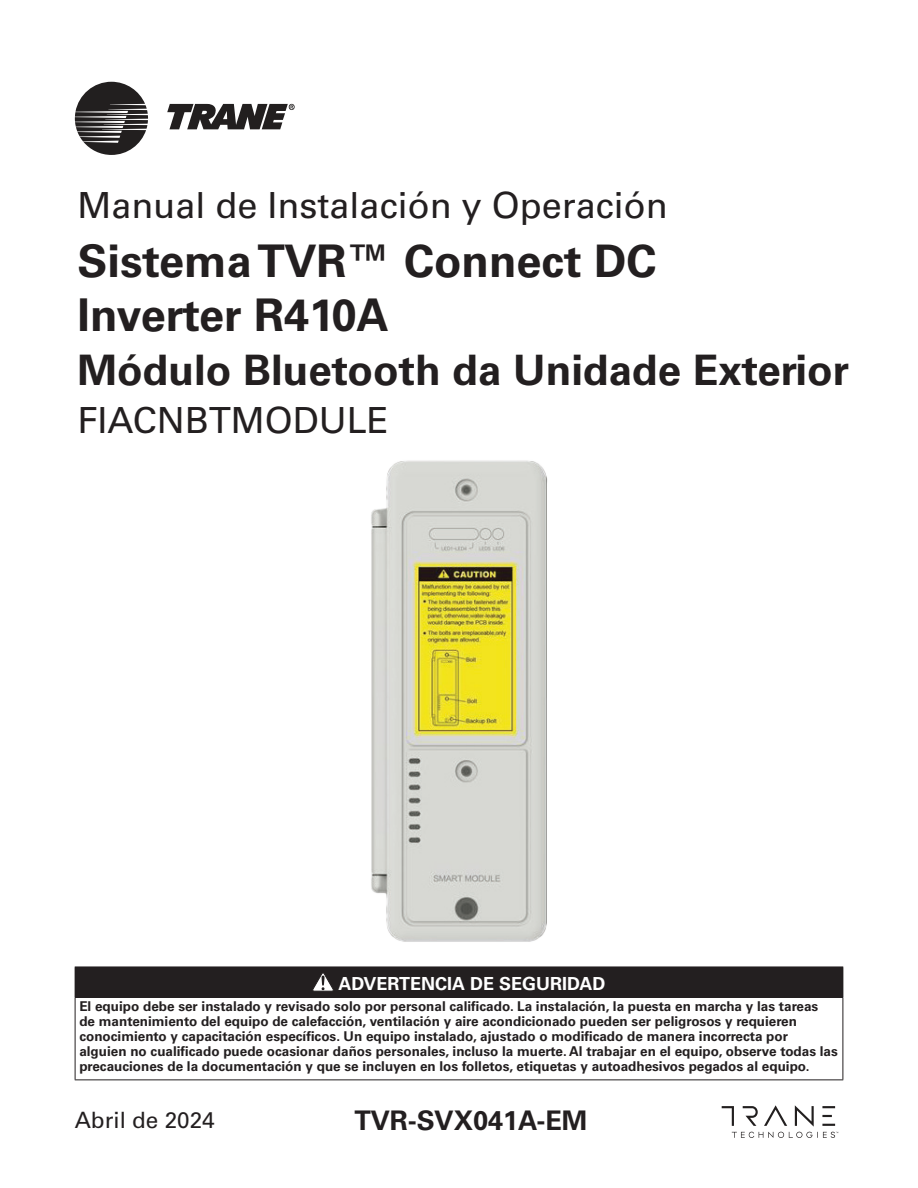
<style>
.page{position:relative;width:918px;height:1188px;background:#fff}
.page>*{position:absolute;margin:0;border:0;box-sizing:border-box;transform-origin:0 0}
.t1{font:700 45px/54px "Univers LT Std";color:#231f20}
.t2{font:700 42px "Univers LT Std";color:#231f20}
.t3{font:36px "Univers LT Std";color:#231f20}
.t4{font:700 27px "Univers LT Std";color:#231f20}
.t5{font:22.5px "Univers LT Std";color:#231f20}
.t6{font:700 18px "Univers LT Std";color:#fff}
.txt_warning{font:700 13.5px/15px "Univers LT Std";color:#231f20}
</style>
<div class="page">
<div style="left:75px;top:967px;width:768px;height:30px;background:#231f20"></div>
<hr style="left:843px;top:967px;width:1px;height:30px;background:#231f20">
<hr style="left:75px;top:997px;width:768px;height:1px;background:#231f20">
<hr style="left:75px;top:998px;width:1px;height:81px;background:#231f20">
<hr style="left:843px;top:998px;width:1px;height:81px;background:#231f20">
<hr style="left:75px;top:1079px;width:768px;height:1px;background:#231f20">
<svg style="left:313px;top:973px;width:20px;height:18px"></svg>
<svg style="left:722px;top:1105px;width:116px;height:33px"></svg>
<svg style="left:75px;top:82px;width:73px;height:73px"></svg>
<svg style="left:167px;top:104px;width:128px;height:25px"></svg>
<img style="left:364px;top:460px;width:192px;height:482px">
<p class="t3" style="left:78px;top:184px;width:592px">Manual de Instalación y Operación</p>
<p class="t1" style="left:78px;top:234px;width:581px">Sistema TVR™ Connect DC<br>Inverter R410A</p>
<p class="t2" style="left:78px;top:346px;width:773px">Módulo Bluetooth da Unidade Exterior</p>
<p class="t3" style="left:78px;top:399px;width:313px">FIACNBTMODULE</p>
<p class="t6" style="left:338px;top:973px;width:268px">ADVERTENCIA DE SEGURIDAD</p>
<p class="txt_warning" style="left:79px;top:999px;width:760px">El equipo debe ser instalado y revisado solo por personal calificado. La instalación, la puesta en marcha y las tareas<br>de mantenimiento del equipo de calefacción, ventilación y aire acondicionado pueden ser peligrosos y requieren conocimiento y capacitación específicos. Un equipo instalado, ajustado o modificado de manera incorrecta por alguien no cualificado puede ocasionar daños personales, incluso la muerte. Al trabajar en el equipo, observe todas las precauciones de la documentación y que se incluyen en los folletos, etiquetas y autoadhesivos pegados al equipo.</p>
<p class="t5" style="left:75px;top:1107px;width:142px">Abril de 2024</p>
<p class="t4" style="left:354px;top:1104px;width:234px">TVR-SVX041A-EM</p>
</div>
